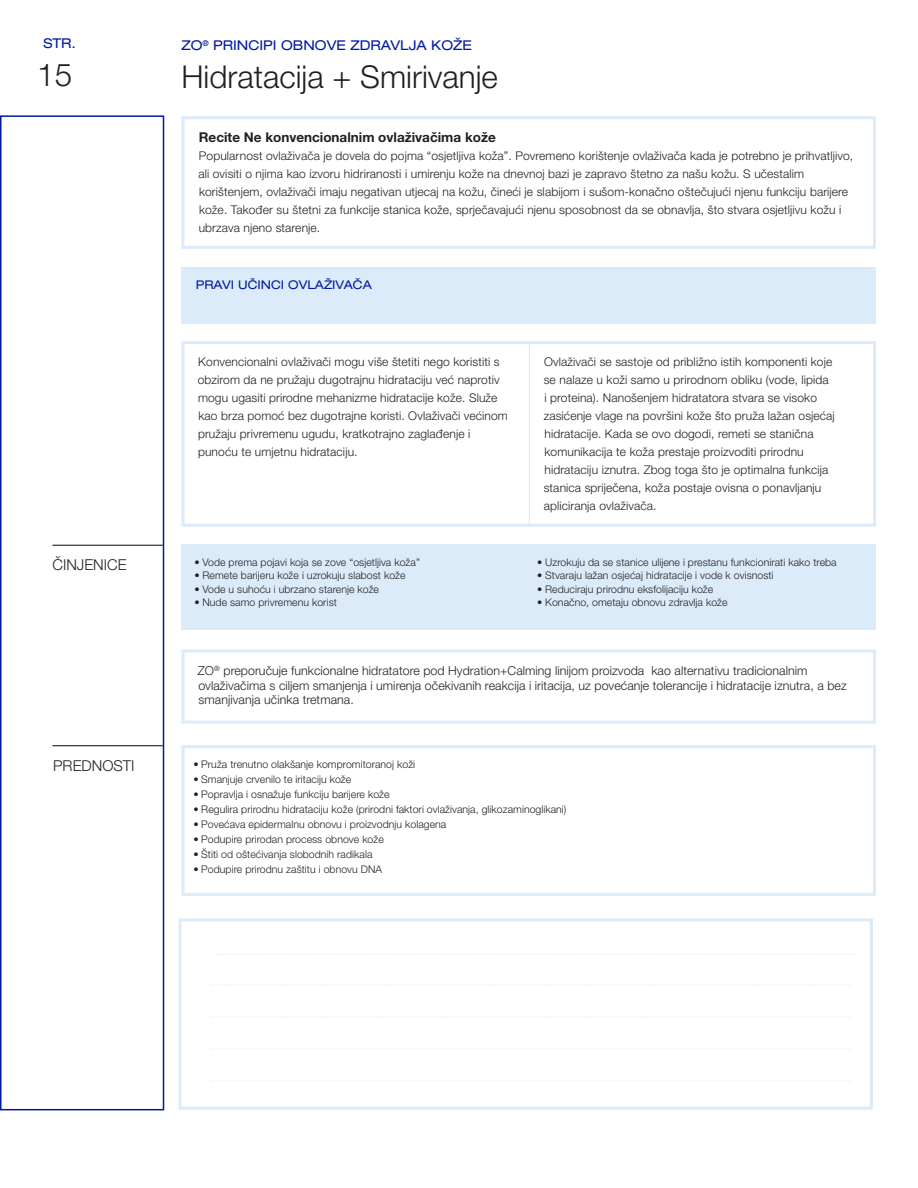
<style>
.page{position:relative;width:918px;height:1188px;background:#fff}
.page>*{position:absolute;margin:0;border:0;box-sizing:border-box;transform-origin:0 0}
.Page_Header_Level_2{font:300 31.5px "Helvetica Neue LT Pro";color:#231f20}
.Section_Level_2{font:300 15px "Helvetica Neue LT Pro";color:#231f20}
.Section_Page{font:700 13.5px "Helvetica Neue LT Pro";color:#231f20}
.Page_Header_Level_1{font:expanded 13.5px "Helvetica Neue LT Pro";color:#00199f}
.Body_Table{font:300 12.3px/14.9px "Helvetica Neue LT Pro";letter-spacing:.005em;color:#231f20}
.Body_Copy{font:300 12px/18px "Helvetica Neue LT Pro";letter-spacing:.01em;color:#231f20}
.Section_Level_1{font:expanded 12px "Helvetica Neue LT Pro";color:#00199f}
.Body_Table-2{font:300 10.5px "Helvetica Neue LT Pro";letter-spacing:.005em;color:#231f20}
</style>
<div class="page">
<div style="left:182px;top:341px;width:694px;height:186px;border:3px solid #dcebfa"></div>
<hr style="left:529px;top:342px;width:1px;height:184px;background:#dcebfa">
<svg style="left:210px;top:1017px;width:640px;height:1px"></svg>
<svg style="left:210px;top:985px;width:640px;height:1px"></svg>
<svg style="left:210px;top:1049px;width:640px;height:1px"></svg>
<svg style="left:210px;top:1081px;width:640px;height:1px"></svg>
<div style="left:0;top:115px;width:164px;height:995px;border:2px solid #00199f"></div>
<hr style="left:52px;top:545px;width:111px;height:1px;background:#231f20">
<div style="left:182px;top:267px;width:694px;height:56px;background:#dcebfa"></div>
<div style="left:182px;top:116px;width:694px;height:133px;border:3px solid #dcebfa"></div>
<div style="left:182px;top:545px;width:694px;height:85px;background:#dcebfa"></div>
<div style="left:178px;top:918px;width:695px;height:192px;border:3px solid #dcebfa"></div>
<div style="left:182px;top:745px;width:694px;height:151px;border:3px solid #dcebfa"></div>
<div style="left:182px;top:649px;width:694px;height:75px;border:3px solid #dcebfa"></div>
<hr style="left:52px;top:745px;width:111px;height:1px;background:#231f20">
<svg style="left:216px;top:954px;width:640px;height:1px"></svg>
<p class="Page_Header_Level_1" style="left:43px;top:36px;width:34px">STR.</p>
<h1 class="Page_Header_Level_2" style="left:37px;top:55px;width:37px">15</h1>
<p class="Page_Header_Level_1" style="left:181px;top:37px;width:292px">ZO<sup>®</sup> PRINCIPI OBNOVE ZDRAVLJA KOŽE</p>
<p class="Page_Header_Level_2" style="left:181px;top:57px;width:318px">Hidratacija + Smirivanje</p>
<p class="Section_Page" style="left:199px;top:129px;width:298px">Recite Ne konvencionalnim ovlaživačima kože</p>
<p class="Body_Copy" style="left:198px;top:147px;width:656px">Popularnost ovlaživača je dovela do pojma “osjetljiva koža”. Povremeno korištenje ovlaživača kada je potrebno je prihvatljivo, ali ovisiti o njima kao izvoru hidriranosti i umirenju kože na dnevnoj bazi je zapravo štetno za našu kožu. S učestalim korištenjem, ovlaživači imaju negativan utjecaj na kožu, čineći je slabijom i sušom-konačno oštečujući njenu funkciju barijere kože. Također su štetni za funkcije stanica kože, sprječavajući njenu sposobnost da se obnavlja, što stvara osjetljivu kožu i ubrzava njeno starenje.</p>
<p class="Section_Level_1" style="left:196px;top:278px;width:178px">PRAVI UČINCI OVLAŽIVAČA</p>
<p class="Body_Copy" style="left:198px;top:353px;width:312px">Konvencionalni ovlaživači mogu više štetiti nego koristiti s obzirom da ne pružaju dugotrajnu hidrataciju već naprotiv mogu ugasiti prirodne mehanizme hidratacije kože. Služe kao brza pomoć bez dugotrajne koristi. Ovlaživači većinom pružaju privremenu ugudu, kratkotrajno zaglađenje i punoću te umjetnu hidrataciju.</p>
<p class="Body_Copy" style="left:544px;top:353px;width:293px">Ovlaživači se sastoje od približno istih komponenti koje se nalaze u koži samo u prirodnom obliku (vode, lipida<br>i proteina). Nanošenjem hidratatora stvara se visoko zasićenje vlage na površini kože što pruža lažan osjećaj hidratacije. Kada se ovo dogodi, remeti se stanična komunikacija te koža prestaje proizvoditi prirodnu hidrataciju iznutra. Zbog toga što je optimalna funkcija stanica spriječena, koža postaje ovisna o ponavljanju apliciranja ovlaživača.</p>
<p class="Section_Level_2" style="left:52px;top:556px;width:76px">ČINJENICE</p>
<p class="Body_Table-2" style="left:195px;top:556px;width:227px">• Vode prema pojavi koja se zove “osjetljiva koža”</p>
<p class="Body_Table-2" style="left:195px;top:569px;width:213px">• Remete barijeru kože i uzrokuju slabost kože</p>
<p class="Body_Table-2" style="left:195px;top:583px;width:186px">• Vode u suhoću i ubrzano starenje kože</p>
<p class="Body_Table-2" style="left:195px;top:596px;width:144px">• Nude samo privremenu korist</p>
<p class="Body_Table-2" style="left:537px;top:556px;width:301px">• Uzrokuju da se stanice ulijene i prestanu funkcionirati kako treba</p>
<p class="Body_Table-2" style="left:537px;top:569px;width:238px">• Stvaraju lažan osjećaj hidratacije i vode k ovisnosti</p>
<p class="Body_Table-2" style="left:537px;top:583px;width:177px">• Reduciraju prirodnu eksfolijaciju kože</p>
<p class="Body_Table-2" style="left:537px;top:596px;width:192px">• Konačno, ometaju obnovu zdravlja kože</p>
<p class="Body_Table" style="left:198px;top:663px;width:650px">ZO<sup>®</sup> preporučuje funkcionalne hidratatore pod Hydration+Calming linijom proizvoda kao alternativu tradicionalnim ovlaživačima s ciljem smanjenja i umirenja očekivanih reakcija i iritacija, uz povećanje tolerancije i hidratacije iznutra, a bez smanjivanja učinka tretmana.</p>
<p class="Section_Level_2" style="left:53px;top:756px;width:83px">PREDNOSTI</p>
<p class="Body_Table-2" style="left:193px;top:758px;width:223px">• Pruža trenutno olakšanje kompromitoranoj koži</p>
<p class="Body_Table-2" style="left:193px;top:773px;width:159px">• Smanjuje crvenilo te iritaciju kože</p>
<p class="Body_Table-2" style="left:193px;top:788px;width:198px">• Popravlja i osnažuje funkciju barijere kože</p>
<p class="Body_Table-2" style="left:193px;top:803px;width:375px">• Regulira prirodnu hidrataciju kože (prirodni faktori ovlaživanja, glikozaminoglikani)</p>
<p class="Body_Table-2" style="left:193px;top:818px;width:255px">• Povećava epidermalnu obnovu i proizvodnju kolagena</p>
<p class="Body_Table-2" style="left:193px;top:833px;width:192px">• Podupire prirodan process obnove kože</p>
<p class="Body_Table-2" style="left:193px;top:848px;width:181px">• Štiti od oštećivanja slobodnih radikala</p>
<p class="Body_Table-2" style="left:193px;top:863px;width:190px">• Podupire prirodnu zaštitu i obnovu DNA</p>
</div>
